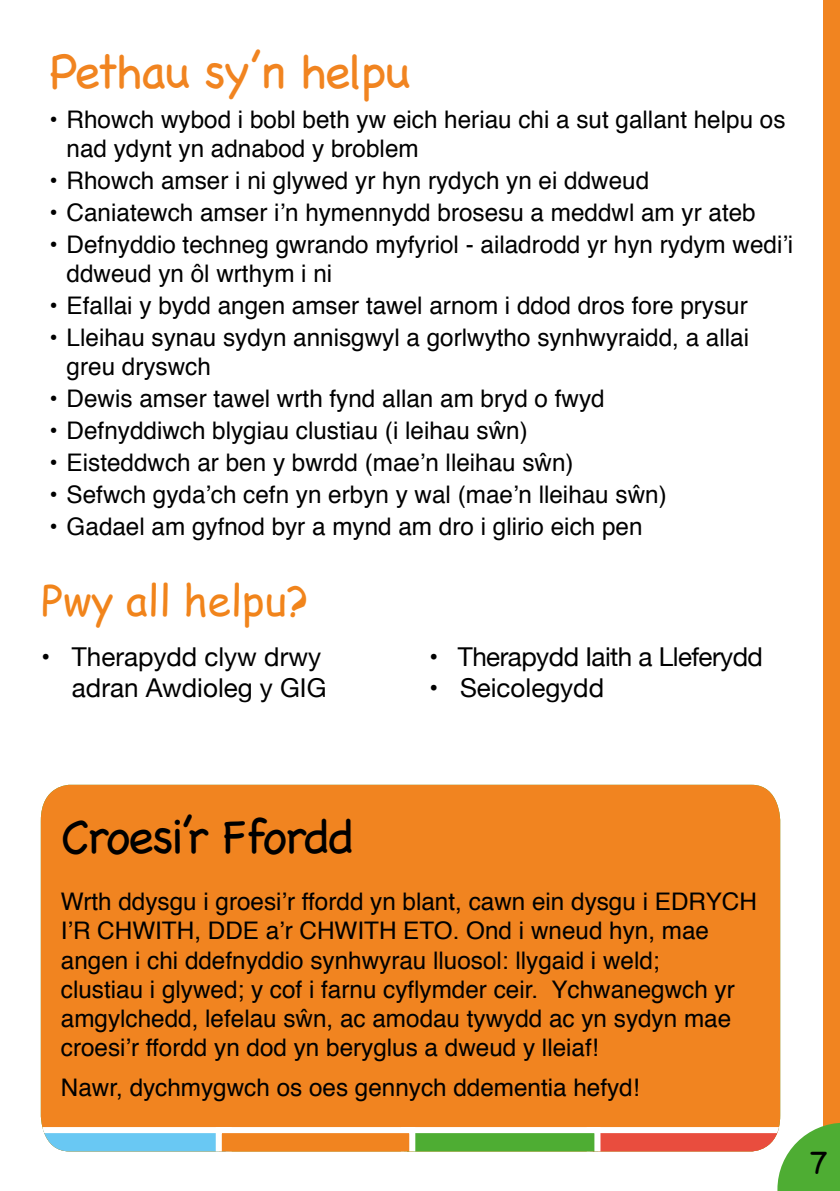
<style>
.page{position:relative;width:840px;height:1191px;background:#fff}
.page>*{position:absolute;margin:0;border:0;box-sizing:border-box;transform-origin:0 0}
.t1{font:48.4px "Chalkboard";letter-spacing:-.04em;color:#f18420}
.t2{font:48.4px "Chalkboard";letter-spacing:-.035em;color:#000}
.t3{font:42px "Comic Sans MS";color:#f1841b}
.t4{font:32.4px "Chalkboard";color:#000}
.t5{font:26px "Helvetica Neue";color:#000}
.t6{font:26px "Helvetica Neue";letter-spacing:-.02em;color:#000}
.t7{font:24.2px/29px "Helvetica";color:#000}
</style>
<div class="page">
<div style="left:822px;top:0;width:17px;height:1191px;background:#f18420"></div>
<div style="left:41px;top:785px;width:738px;height:337px;background:#f18420"></div>
<svg style="left:41px;top:1122px;width:798px;height:69px"></svg>
<h1 class="t1" style="left:49px;top:43px;width:362px">Pethau sy’n helpu</h1>
<p class="t7" style="left:67px;top:107px;width:720px;text-indent:-17px">• Rhowch wybod i bobl beth yw eich heriau chi a sut gallant helpu os nad ydynt yn adnabod y broblem</p>
<p class="t7" style="left:49px;top:168px;width:601px">• Rhowch amser i ni glywed yr hyn rydych yn ei ddweud</p>
<p class="t7" style="left:49px;top:200px;width:707px">• Caniatewch amser i’n hymennydd brosesu a meddwl am yr ateb</p>
<p class="t7" style="left:49px;top:232px;width:744px">• Defnyddio techneg gwrando myfyriol - ailadrodd yr hyn rydym wedi’i</p>
<p class="t7" style="left:67px;top:261px;width:267px">ddweud yn ôl wrthym i ni</p>
<p class="t7" style="left:49px;top:293px;width:699px">• Efallai y bydd angen amser tawel arnom i ddod dros fore prysur</p>
<p class="t7" style="left:67px;top:325px;width:683px;text-indent:-17px">• Lleihau synau sydyn annisgwyl a gorlwytho synhwyraidd, a allai greu dryswch</p>
<p class="t7" style="left:49px;top:386px;width:556px">• Dewis amser tawel wrth fynd allan am bryd o fwyd</p>
<p class="t7" style="left:49px;top:418px;width:479px">• Defnyddiwch blygiau clustiau (i leihau sŵn)</p>
<p class="t7" style="left:49px;top:450px;width:525px">• Eisteddwch ar ben y bwrdd (mae’n lleihau sŵn)</p>
<p class="t7" style="left:49px;top:481px;width:618px">• Sefwch gyda’ch cefn yn erbyn y wal (mae’n lleihau sŵn)</p>
<p class="t7" style="left:49px;top:513px;width:594px">• Gadael am gyfnod byr a mynd am dro i glirio eich pen</p>
<h1 class="t3" style="left:41px;top:570px;width:269px">Pwy all helpu?</h1>
<p class="t5" style="left:41px;top:637px;width:281px">• Therapydd clyw drwy</p>
<p class="t6" style="left:429px;top:637px;width:335px">• Therapydd Iaith a Lleferydd</p>
<p class="t5" style="left:72px;top:669px;width:256px">adran Awdioleg y GIG</p>
<p class="t5" style="left:429px;top:669px;width:176px">• Seicolegydd</p>
<p class="t2" style="left:61px;top:807px;width:294px">Croesi’r Ffordd</p>
<p class="t7" style="left:61px;top:889px;width:697px">Wrth ddysgu i groesi’r ffordd yn blant, cawn ein dysgu i EDRYCH I’R CHWITH, DDE a’r CHWITH ETO. Ond i wneud hyn, mae angen i chi ddefnyddio synhwyrau lluosol: llygaid i weld;<br>clustiau i glywed; y cof i farnu cyflymder ceir. Ychwanegwch yr amgylchedd, lefelau sŵn, ac amodau tywydd ac yn sydyn mae croesi’r ffordd yn dod yn beryglus a dweud y lleiaf!</p>
<p class="t7" style="left:61px;top:1074px;width:579px">Nawr, dychmygwch os oes gennych ddementia hefyd!</p>
<p class="t4" style="left:809px;top:1143px;width:20px">7</p>
</div>
